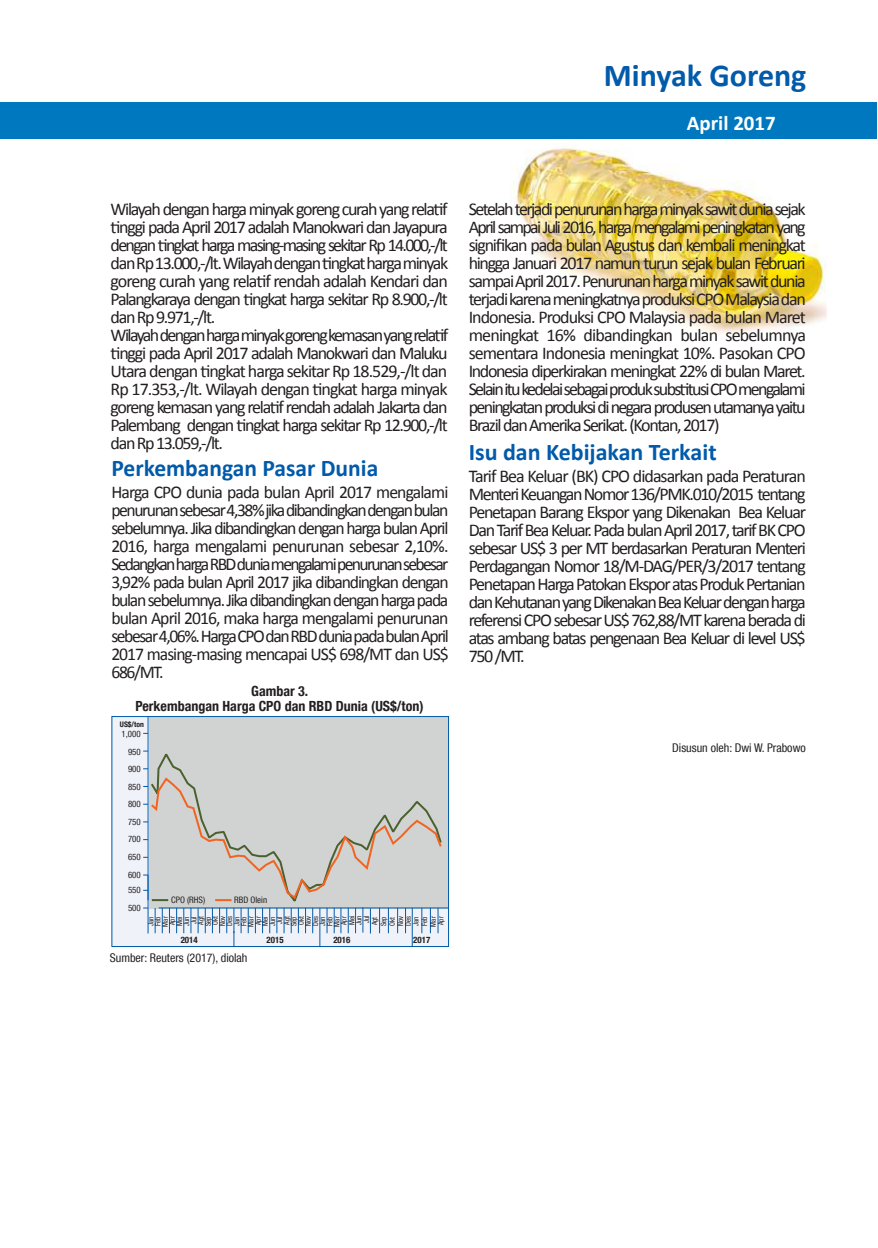
<style>
.page{position:relative;width:878px;height:1248px;background:#fff}
.page>*{position:absolute;margin:0;border:0;box-sizing:border-box;transform-origin:0 0}
.t1{font:700 32px "Calibri";color:#015aaa}
.t2{font:700 24px "Calibri";color:#015aaa}
.t3{font:700 21px "Calibri";color:#fff}
.t4{font:18px/18px "Calibri";letter-spacing:-.075em;color:#231f20;text-align:justify}
.t5{font:700 condensed 14px/15px "Helvetica Neue LT Com";color:#231f20;text-align:center}
.t6{font:condensed 12px "Helvetica Neue LT Com";color:#231f20}
.t7{font:condensed 8.8px/17.6px "Helvetica Neue LT Com";color:#231f20;text-align:justify}
.t8{font:700 condensed 8.8px "Helvetica Neue LT Com";color:#231f20}
.t9{font:700 condensed 7.6px "Helvetica Neue LT Com";color:#231f20}
.t10{font:condensed 7.4px/7.2px "Helvetica Neue LT Com";color:#231f20;scale:.95 1}
</style>
<div class="page">
<img style="left:510px;top:148px;width:317px;height:186px">
<div style="left:0;top:103px;width:877px;height:36px;background:#0078c0"></div>
<div style="left:145px;top:908px;width:304px;height:38px;background:#eff2f9"></div>
<div style="left:112px;top:717px;width:36px;height:229px;background:#eff2f9"></div>
<div style="left:149px;top:717px;width:300px;height:192px;background:#d0d3d1"></div>
<div style="left:111px;top:716px;width:338px;height:231px;border:1px solid #015aaa"></div>
<hr style="left:148px;top:717px;width:1px;height:216px;background:#015aaa">
<hr style="left:159px;top:907px;width:290px;height:1px;background:#015aaa">
<svg style="left:327px;top:908px;width:1px;height:25px"></svg>
<hr style="left:319px;top:908px;width:1px;height:38px;background:#015aaa">
<svg style="left:312px;top:908px;width:1px;height:25px"></svg>
<svg style="left:305px;top:908px;width:1px;height:25px"></svg>
<svg style="left:298px;top:908px;width:1px;height:25px"></svg>
<svg style="left:291px;top:908px;width:1px;height:25px"></svg>
<svg style="left:284px;top:908px;width:1px;height:25px"></svg>
<svg style="left:276px;top:908px;width:1px;height:25px"></svg>
<svg style="left:269px;top:908px;width:1px;height:25px"></svg>
<svg style="left:262px;top:908px;width:1px;height:25px"></svg>
<svg style="left:255px;top:908px;width:1px;height:25px"></svg>
<svg style="left:248px;top:908px;width:1px;height:25px"></svg>
<svg style="left:241px;top:908px;width:1px;height:25px"></svg>
<svg style="left:226px;top:908px;width:1px;height:25px"></svg>
<svg style="left:219px;top:908px;width:1px;height:25px"></svg>
<svg style="left:212px;top:908px;width:1px;height:25px"></svg>
<svg style="left:205px;top:908px;width:1px;height:25px"></svg>
<svg style="left:198px;top:908px;width:1px;height:25px"></svg>
<svg style="left:190px;top:908px;width:1px;height:25px"></svg>
<svg style="left:183px;top:908px;width:1px;height:25px"></svg>
<svg style="left:176px;top:908px;width:1px;height:25px"></svg>
<svg style="left:169px;top:908px;width:1px;height:25px"></svg>
<svg style="left:162px;top:908px;width:1px;height:25px"></svg>
<svg style="left:155px;top:908px;width:1px;height:25px"></svg>
<svg style="left:421px;top:908px;width:1px;height:25px"></svg>
<svg style="left:430px;top:908px;width:1px;height:25px"></svg>
<svg style="left:233px;top:908px;width:1px;height:39px"></svg>
<svg style="left:152px;top:753px;width:144px;height:149px"></svg>
<svg style="left:334px;top:908px;width:7px;height:25px"></svg>
<svg style="left:438px;top:908px;width:1px;height:25px"></svg>
<svg style="left:348px;top:908px;width:1px;height:25px"></svg>
<svg style="left:143px;top:776px;width:299px;height:125px"></svg>
<svg style="left:355px;top:908px;width:1px;height:25px"></svg>
<svg style="left:362px;top:907px;width:1px;height:26px"></svg>
<svg style="left:370px;top:908px;width:1px;height:26px"></svg>
<svg style="left:379px;top:908px;width:1px;height:25px"></svg>
<svg style="left:388px;top:908px;width:1px;height:25px"></svg>
<svg style="left:397px;top:908px;width:1px;height:25px"></svg>
<svg style="left:405px;top:908px;width:1px;height:25px"></svg>
<hr style="left:412px;top:908px;width:1px;height:38px;background:#015aaa">
<h1 class="t1" style="left:604px;top:56px;width:204px">Minyak Goreng</h1>
<p class="t3" style="left:687px;top:110px;width:91px">April 2017</p>
<p class="t4" style="left:111px;top:200px;width:339px;text-align:left">Wilayah dengan harga minyak goreng curah yang relatif tinggi pada April 2017 adalah Manokwari dan Jayapura dengan tingkat harga masing-masing sekitar Rp 14.000,-/lt dan Rp 13.000,-/lt. Wilayah dengan tingkat harga minyak goreng curah yang relatif rendah adalah Kendari dan Palangkaraya dengan tingkat harga sekitar Rp 8.900,-/lt dan Rp 9.971,-/lt.<br>Wilayah dengan harga minyak goreng kemasan yang relatif tinggi pada April 2017 adalah Manokwari dan Maluku Utara dengan tingkat harga sekitar Rp 18.529,-/lt dan Rp 17.353,-/lt. Wilayah dengan tingkat harga minyak goreng kemasan yang relatif rendah adalah Jakarta dan Palembang dengan tingkat harga sekitar Rp 12.900,-/lt dan Rp 13.059,-/lt.</p>
<p class="t4" style="left:469px;top:200px;width:339px">Setelah terjadi penurunan harga minyak sawit dunia sejak April sampai Juli 2016, harga mengalami peningkatan yang signifikan pada bulan Agustus dan kembali meningkat hingga Januari 2017 namun turun sejak bulan Februari sampai April 2017. Penurunan harga minyak sawit dunia terjadi karena meningkatnya produksi CPO Malaysia dan Indonesia. Produksi CPO Malaysia pada bulan Maret meningkat 16% dibandingkan bulan sebelumnya sementara Indonesia meningkat 10%. Pasokan CPO Indonesia diperkirakan meningkat 22% di bulan Maret.<br>Selain itu kedelaisebagaiproduk substitusiCPO mengalami peningkatan produksi di negara produsen utamanya yaitu Brazil dan Amerika Serikat. (Kontan, 2017)</p>
<h2 class="t2" style="left:469px;top:437px;width:249px">Isu dan Kebijakan Terkait</h2>
<p class="t4" style="left:469px;top:467px;width:339px">Tarif Bea Keluar (BK) CPO didasarkan pada Peraturan Menteri Keuangan Nomor 136/PMK.010/2015 tentang Penetapan Barang Ekspor yang Dikenakan Bea Keluar Dan Tarif Bea Keluar. Pada bulan April 2017, tarif BK CPO sebesar US$ 3 per MT berdasarkan Peraturan Menteri Perdagangan Nomor 18/M-DAG/PER/3/2017 tentang Penetapan Harga Patokan Ekspor atas Produk Pertanian dan Kehutanan yang Dikenakan Bea Keluar dengan harga referensi CPO sebesar US$ 762,88/MT karena berada di atas ambang batas pengenaan Bea Keluar di level US$ 750 /MT.</p>
<h2 class="t2" style="left:111px;top:453px;width:268px">Perkembangan Pasar Dunia</h2>
<p class="t4" style="left:111px;top:483px;width:339px">Harga CPO dunia pada bulan April 2017 mengalami penurunan sebesar 4,38% jika dibandingkan dengan bulan sebelumnya. Jika dibandingkan dengan harga bulan April 2016, harga mengalami penurunan sebesar 2,10%.<br>Sedangkan harga RBD dunia mengalamipenurunan sebesar 3,92% pada bulan April 2017 jika dibandingkan dengan bulan sebelumnya. Jika dibandingkan dengan harga pada bulan April 2016, maka harga mengalami penurunan sebesar 4,06%. Harga CPO dan RBD dunia pada bulan April 2017 masing-masing mencapai US$ 698/MT dan US$ 686/MT.</p>
<p class="t5" style="left:136px;top:686px;width:290px">Gambar 3.<br>Perkembangan Harga CPO dan RBD Dunia (US$/ton)</p>
<p class="t9" style="left:120px;top:721px;width:25px">US$/ton</p>
<p class="t7" style="left:128px;top:727px;width:14px;text-indent:-6px">1,000<br>950<br>900<br>850<br>800<br>750<br>700<br>650<br>600</p>
<p class="t7" style="left:128px;top:882px;width:14px">550<br>500</p>
<p class="t7" style="left:171px;top:892px;width:36px">CPO (RHS)</p>
<p class="t7" style="left:234px;top:892px;width:34px">RBD Olein</p>
<p class="t10" style="left:341px;top:925px;width:11px;line-height:8.2px;rotate:-90deg">Apr<br>Mei</p>
<p class="t10" style="left:356px;top:925px;width:11px;rotate:-90deg">Jun</p>
<p class="t10" style="left:438px;top:925px;width:11px;rotate:-90deg">Apr</p>
<p class="t10" style="left:364px;top:925px;width:12px;line-height:7.8px;rotate:-90deg">Jul<br>Agt</p>
<p class="t10" style="left:380px;top:926px;width:12px;line-height:8.4px;rotate:-90deg">Sep<br>Okt<br>Nov<br>Des</p>
<p class="t10" style="left:148px;top:927px;width:12px;text-align:center;rotate:-90deg">Jan<br>Feb<br>Mar<br>Apr<br>Mei<br>Jun<br>Jul<br>Agt<br>Sep<br>Okt<br>Nov<br>Des<br>Jan<br>Feb<br>Mar<br>Apr<br>Mei<br>Jun<br>Jul<br>Agt<br>Sep<br>Okt<br>Nov<br>Des<br>Jan<br>Feb<br>Mar</p>
<p class="t10" style="left:421px;top:927px;width:12px;line-height:8.6px;rotate:-90deg">Feb<br>Mar</p>
<p class="t8" style="left:181px;top:937px;width:19px">2014</p>
<p class="t8" style="left:267px;top:937px;width:19px">2015</p>
<p class="t10" style="left:413px;top:926px;width:11px;rotate:-90deg">Jan</p>
<p class="t8" style="left:413px;top:937px;width:19px">2017</p>
<p class="t8" style="left:333px;top:937px;width:19px">2016</p>
<p class="t6" style="left:110px;top:954px;width:139px">Sumber: Reuters (2017), diolah</p>
<p class="t6" style="left:672px;top:743px;width:135px">Disusun oleh: Dwi W. Prabowo</p>
</div>
